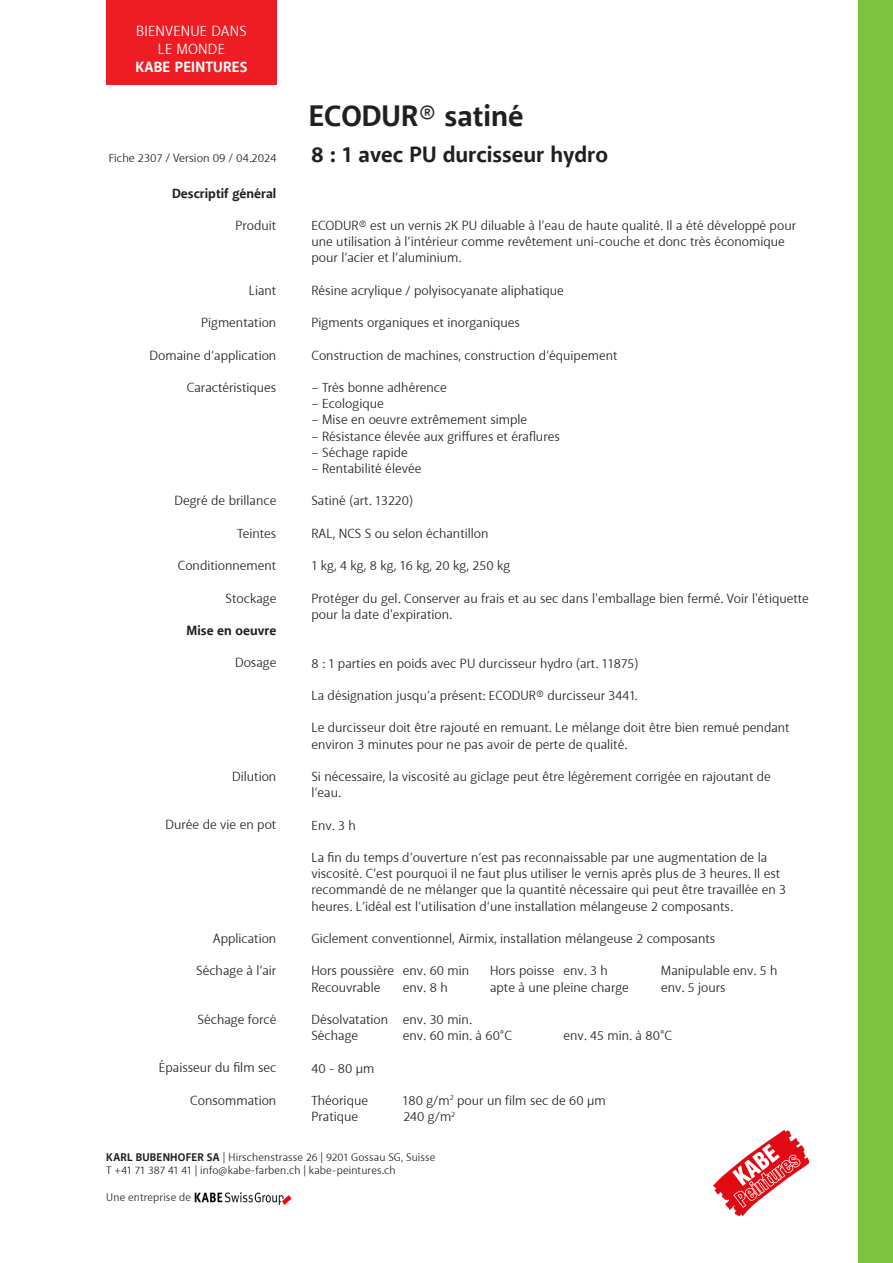
<style>
.page{position:relative;width:893px;height:1263px;background:#fff}
.page>*{position:absolute;margin:0;border:0;box-sizing:border-box;transform-origin:0 0}
.t1{font:700 30px "Akagi Pro";color:#231f20}
.t2{font:700 22.5px "Akagi Pro";color:#231f20}
.t3{font:15px/18px "Akagi Pro";letter-spacing:.01em;color:#fff;text-align:center}
.t4{font:700 15px "Akagi Pro";letter-spacing:.01em;color:#fff}
.Text{font:13.5px/16.2px "Akagi Pro";color:#231f20}
.Titel{font:700 13.5px "Akagi Pro";color:#231f20}
.t5{font:12px "Akagi Pro";color:#231f20}
.t6{font:11.25px/13.5px "Akagi Pro";letter-spacing:.01em;color:#231f20}
.s1{font-size:12px}
.s2{font-weight:700}
</style>
<div class="page">
<img style="left:714px;top:1130px;width:95px;height:85px">
<img style="left:194px;top:1193px;width:97px;height:11px">
<div style="left:106px;top:0;width:171px;height:85px;background:#ee1d23"></div>
<div style="left:859px;top:0;width:34px;height:1263px;background:#7fc241"></div>
<p class="t3" style="left:136px;top:22px;width:112px">BIENVENUE DANS<br>LE MONDE</p>
<p class="t4" style="left:136px;top:58px;width:113px">KABE PEINTURES</p>
<p class="t1" style="left:309px;top:97px;width:217px">ECODUR® satiné</p>
<p class="t5" style="left:109px;top:150px;width:169px">Fiche 2307 / Version 09 / 04.2024</p>
<p class="t2" style="left:311px;top:140px;width:298px">8 : 1 avec PU durcisseur hydro</p>
<p class="Titel" style="left:172px;top:185px;width:106px">Descriptif général</p>
<p class="Text" style="left:235px;top:217px;width:42px">Produit</p>
<p class="Text" style="left:311px;top:218px;width:486px">ECODUR® est un vernis <span class="s1">2</span>K PU diluable à l‘eau de haute qualité. Il a été développé pour</p>
<p class="Text" style="left:311px;top:234px;width:475px">une utilisation à l‘intérieur comme revêtement uni-couche et donc très économique</p>
<p class="Text" style="left:311px;top:250px;width:152px">pour l‘acier et l‘aluminium.</p>
<p class="Text" style="left:311px;top:282px;width:254px">Résine acrylique / polyisocyanate aliphatique</p>
<p class="Text" style="left:311px;top:315px;width:210px">Pigments organiques et inorganiques</p>
<p class="Text" style="left:311px;top:347px;width:308px">Construction de machines, construction d‘équipement</p>
<p class="Text" style="left:311px;top:380px;width:137px">– Très bonne adhérence</p>
<p class="Text" style="left:311px;top:396px;width:74px">– Ecologique</p>
<p class="Text" style="left:311px;top:412px;width:217px">– Mise en oeuvre extrêmement simple</p>
<p class="Text" style="left:311px;top:428px;width:250px">– Résistance élevée aux griffures et éraflures</p>
<p class="Text" style="left:311px;top:444px;width:98px">– Séchage rapide</p>
<p class="Text" style="left:311px;top:461px;width:111px">– Rentabilité élevée</p>
<p class="Text" style="left:311px;top:493px;width:103px">Satiné (art. 13220)</p>
<p class="Text" style="left:311px;top:525px;width:179px">RAL, NCS S ou selon échantillon</p>
<p class="Text" style="left:311px;top:558px;width:200px">1 kg, 4 kg, 8 kg, 16 kg, 20 kg, 250 kg</p>
<p class="Text" style="left:311px;top:590px;width:499px">Protéger du gel. Conserver au frais et au sec dans l'emballage bien fermé. Voir l'étiquette pour la date d'expiration.</p>
<p class="Text" style="left:311px;top:655px;width:328px">8 : 1 parties en poids avec PU durcisseur hydro (art. 11875)</p>
<p class="Text" style="left:311px;top:687px;width:328px">La désignation jusqu‘a présent: ECODUR® durcisseur 3441.</p>
<p class="Text" style="left:311px;top:720px;width:480px">Le durcisseur doit être rajouté en remuant. Le mélange doit être bien remué pendant</p>
<p class="Text" style="left:311px;top:736px;width:317px">environ 3 minutes pour ne pas avoir de perte de qualité.</p>
<p class="Text" style="left:311px;top:768px;width:461px">Si nécessaire, la viscosité au giclage peut être légèrement corrigée en rajoutant de</p>
<p class="Text" style="left:311px;top:785px;width:31px">l‘eau.</p>
<p class="Text" style="left:311px;top:817px;width:46px">Env. 3 h</p>
<p class="Text" style="left:311px;top:849px;width:457px">La fin du temps d‘ouverture n‘est pas reconnaissable par une augmentation de la</p>
<p class="Text" style="left:311px;top:866px;width:470px">viscosité. C‘est pourquoi il ne faut plus utiliser le vernis après plus de 3 heures. Il est</p>
<p class="Text" style="left:311px;top:882px;width:476px">recommandé de ne mélanger que la quantité nécessaire qui peut être travaillée en 3</p>
<p class="Text" style="left:311px;top:898px;width:423px">heures. L‘idéal est l‘utilisation d‘une installation mélangeuse 2 composants.</p>
<p class="Text" style="left:311px;top:930px;width:405px">Giclement conventionnel, Airmix, installation mélangeuse 2 composants</p>
<p class="Text" style="left:311px;top:963px;width:159px">Hors poussière env. 60 min</p>
<p class="Text" style="left:490px;top:963px;width:119px">Hors poisse env. 3 h</p>
<p class="Text" style="left:661px;top:963px;width:118px">Manipulable env. 5 h</p>
<p class="Text" style="left:311px;top:979px;width:70px">Recouvrable</p>
<p class="Text" style="left:403px;top:979px;width:46px">env. 8 h</p>
<p class="Text" style="left:490px;top:979px;width:140px">apte à une pleine charge</p>
<p class="Text" style="left:661px;top:979px;width:66px">env. 5 jours</p>
<p class="Text" style="left:311px;top:1011px;width:162px">Désolvatation env. 30 min.</p>
<p class="Text" style="left:311px;top:1028px;width:48px">Séchage</p>
<p class="Text" style="left:403px;top:1028px;width:111px">env. 60 min. à 60°C</p>
<p class="Text" style="left:563px;top:1028px;width:110px">env. 45 min. à 80°C</p>
<p class="Text" style="left:311px;top:1060px;width:65px">40 - 80 μm</p>
<p class="Text" style="left:311px;top:1092px;width:58px">Théorique</p>
<p class="Text" style="left:402px;top:1092px;width:205px">180 g/m<sup>2</sup> pour un film sec de 60 μm</p>
<p class="Text" style="left:311px;top:1109px;width:48px">Pratique</p>
<p class="Text" style="left:403px;top:1109px;width:53px">240 g/m<sup>2</sup></p>
<p class="Text" style="left:249px;top:282px;width:29px">Liant</p>
<p class="Text" style="left:201px;top:315px;width:77px">Pigmentation</p>
<p class="Text" style="left:150px;top:347px;width:128px">Domaine d‘application</p>
<p class="Text" style="left:187px;top:379px;width:91px">Caractéristiques</p>
<p class="Text" style="left:174px;top:493px;width:103px">Degré de brillance</p>
<p class="Text" style="left:237px;top:525px;width:41px">Teintes</p>
<p class="Text" style="left:178px;top:558px;width:100px">Conditionnement</p>
<p class="Text" style="left:226px;top:590px;width:52px">Stockage</p>
<p class="Titel" style="left:187px;top:622px;width:91px">Mise en oeuvre</p>
<p class="Text" style="left:235px;top:655px;width:43px">Dosage</p>
<p class="Text" style="left:232px;top:768px;width:46px">Dilution</p>
<p class="Text" style="left:166px;top:817px;width:112px">Durée de vie en pot</p>
<p class="Text" style="left:213px;top:930px;width:65px">Application</p>
<p class="Text" style="left:196px;top:963px;width:82px">Séchage à l‘air</p>
<p class="Text" style="left:198px;top:1011px;width:80px">Séchage forcé</p>
<p class="Text" style="left:159px;top:1060px;width:119px">Épaisseur du film sec</p>
<p class="Text" style="left:190px;top:1092px;width:88px">Consommation</p>
<p class="t6" style="left:106px;top:1150px;width:331px"><span class="s2">KARL BUBENHOFER SA</span> | Hirschenstrasse 26 | 9201 Gossau SG, Suisse<br>T +41 71 387 41 41 | info@kabe-farben.ch | kabe-peintures.ch</p>
<p class="t6" style="left:106px;top:1191px;width:86px">Une entreprise de</p>
</div>
